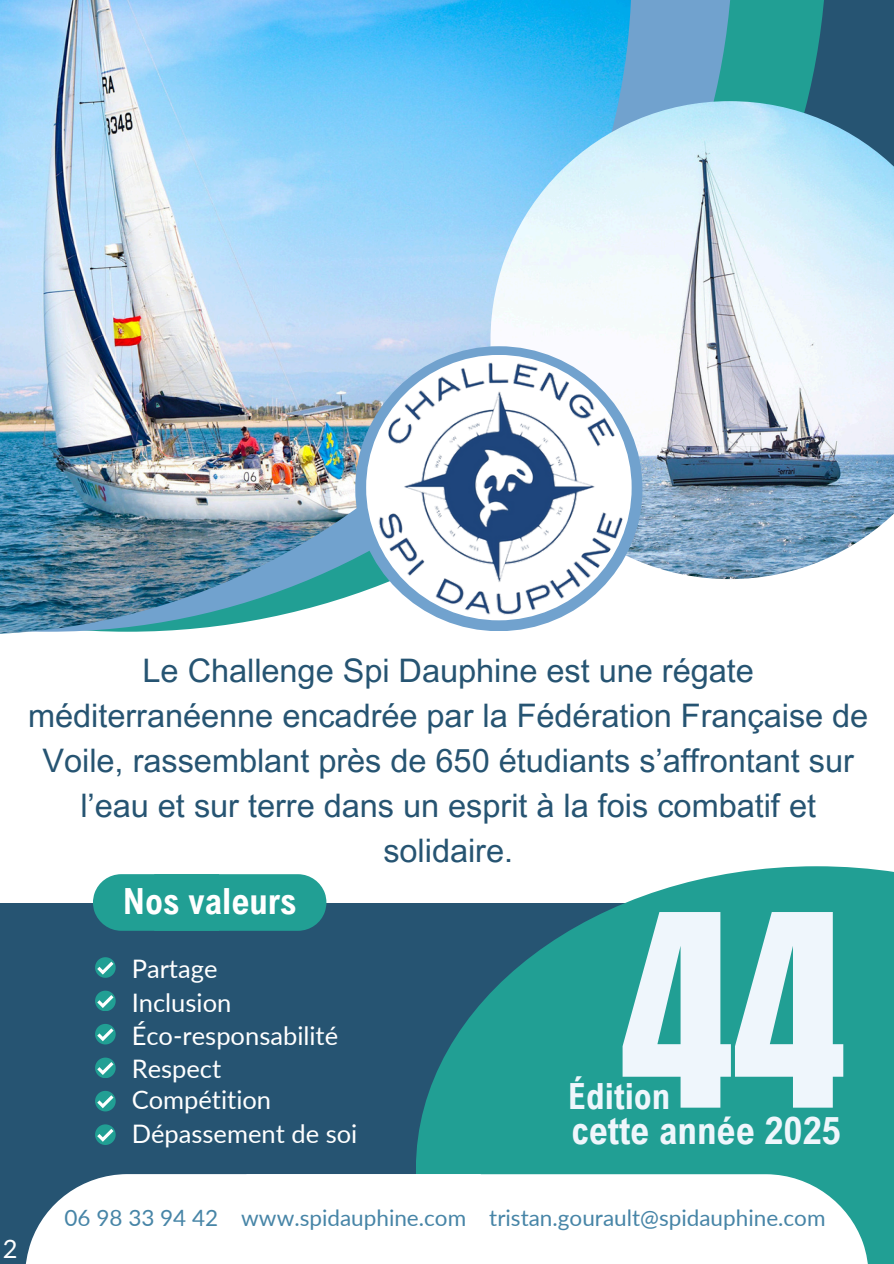
<style>
.page{position:relative;width:894px;height:1264px;background:#fff}
.page>*{position:absolute;margin:0;border:0;box-sizing:border-box;transform-origin:0 0}
.t1{font:227.4px "Anton";color:#eff6fc}
.t2{font:700 38.25px "Arial Nova Cond";color:#eff6fc}
.t3{font:700 36.15px "Arial Nova Cond";color:#fff}
.t4{font:700 36.15px "Arial Nova Cond";color:#eff6fc}
.t5{font:32.4px/45px "Arial MT Pro";color:#265472;text-align:center}
.t6{font:25.5px "Lato";color:#fff}
.t7{font:22.5px "Lato";color:#4785a7}
</style>
<div class="page">
<div style="left:0;top:0;width:893px;height:1263px;background:#265472"></div>
<div style="left:0;top:505px;width:893px;height:397px;background:#fff"></div>
<svg style="left:732px;top:0;width:92px;height:101px;fill:#219f94"></svg>
<svg style="left:631px;top:0;width:101px;height:101px;fill:#71a2ce"></svg>
<img style="left:0;top:0;width:631px;height:634px">
<img style="left:490px;top:101px;width:403px;height:478px">
<svg style="left:416px;top:866px;width:477px;height:397px;fill:#219f94"></svg>
<div style="left:93px;top:874px;width:233px;height:56px;background:#219f94"></div>
<svg style="left:95px;top:957px;width:20px;height:20px"></svg>
<svg style="left:95px;top:990px;width:20px;height:20px"></svg>
<svg style="left:95px;top:1024px;width:20px;height:20px"></svg>
<svg style="left:95px;top:1057px;width:20px;height:20px"></svg>
<svg style="left:95px;top:1091px;width:20px;height:20px"></svg>
<svg style="left:95px;top:1124px;width:20px;height:20px"></svg>
<div style="left:246px;top:1174px;width:622px;height:89px;background:#fff"></div>
<div style="left:25px;top:1174px;width:455px;height:89px;background:#fff"></div>
<svg style="left:355px;top:346px;width:287px;height:285px;fill:#71a2ce"></svg>
<img style="left:375px;top:333px;width:260px;height:297px">
<h2 class="t5" style="left:28px;top:652px;width:841px">Le Challenge Spi Dauphine est une régate méditerranéenne encadrée par la Fédération Française de Voile, rassemblant près de 650 étudiants s’affrontant sur l’eau et sur terre dans un esprit à la fois combatif et solidaire.</h2>
<p class="t3" style="left:123px;top:878px;width:175px">Nos valeurs</p>
<h3 class="t1" style="left:620px;top:848px;width:226px">44</h3>
<h1 class="t6" style="left:132px;top:953px;width:87px">Partage</h1>
<h1 class="t6" style="left:132px;top:986px;width:101px">Inclusion</h1>
<h1 class="t6" style="left:132px;top:1019px;width:208px">Éco-responsabilité</h1>
<h3 class="t6" style="left:132px;top:1052px;width:91px">Respect</h3>
<p class="t6" style="left:132px;top:1084px;width:141px">Compétition</p>
<h3 class="t6" style="left:132px;top:1117px;width:227px">Dépassement de soi</h3>
<p class="t4" style="left:567px;top:1073px;width:104px">Édition</p>
<h3 class="t2" style="left:571px;top:1106px;width:271px">cette année 2025</h3>
<p class="t6" style="left:3px;top:1232px;width:16px">2</p>
<p class="t7" style="left:65px;top:1204px;width:762px">06 98 33 94 42 www.spidauphine.com tristan.gourault@spidauphine.com</p>
</div>
